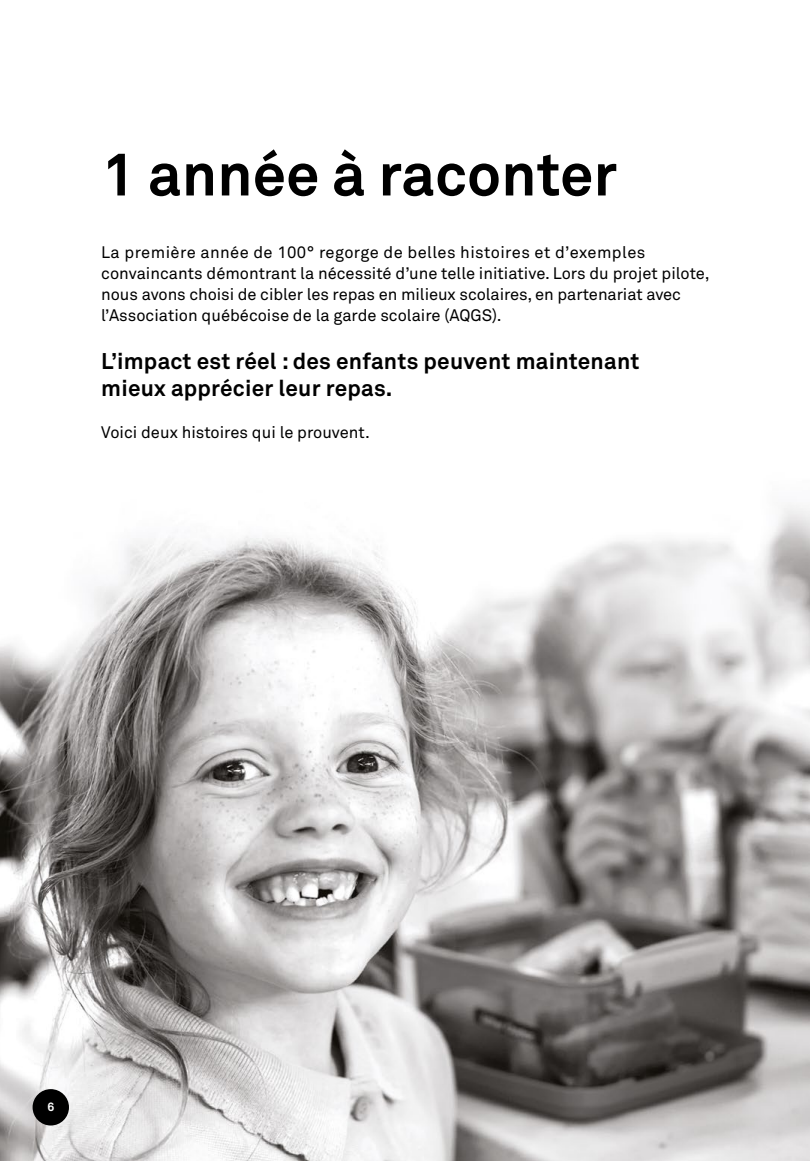
<style>
.page{position:relative;width:810px;height:1161px;background:#fff}
.page>*{position:absolute;margin:0;border:0;box-sizing:border-box;transform-origin:0 0}
.t1{font:700 60px "Akkurat Std";color:#000}
.t2{font:700 22.5px/27px "Akkurat Std";letter-spacing:.01em;color:#000}
.t3{font:16.5px/21px "Akkurat Std";color:#000}
.t4{font:700 12px "Akkurat Std";color:#fff}
</style>
<div class="page">
<img style="left:0;top:505px;width:810px;height:656px">
<div style="left:33px;top:1089px;width:36px;height:37px;background:#000;border-radius:50%"></div>
<h1 class="t1" style="left:101px;top:137px;width:517px">1 année à raconter</h1>
<p class="t3" style="left:101px;top:242px;width:610px">La première année de 100° regorge de belles histoires et d’exemples convaincants démontrant la nécessité d’une telle initiative. Lors du projet pilote, nous avons choisi de cibler les repas en milieux scolaires, en partenariat avec l’Association québécoise de la garde scolaire (AQGS).</p>
<h2 class="t2" style="left:101px;top:348px;width:540px">L’impact est réel : des enfants peuvent maintenant mieux apprécier leur repas.</h2>
<p class="t3" style="left:101px;top:422px;width:270px">Voici deux histoires qui le prouvent.</p>
<p class="t4" style="left:47px;top:1100px;width:8px">6</p>
</div>
